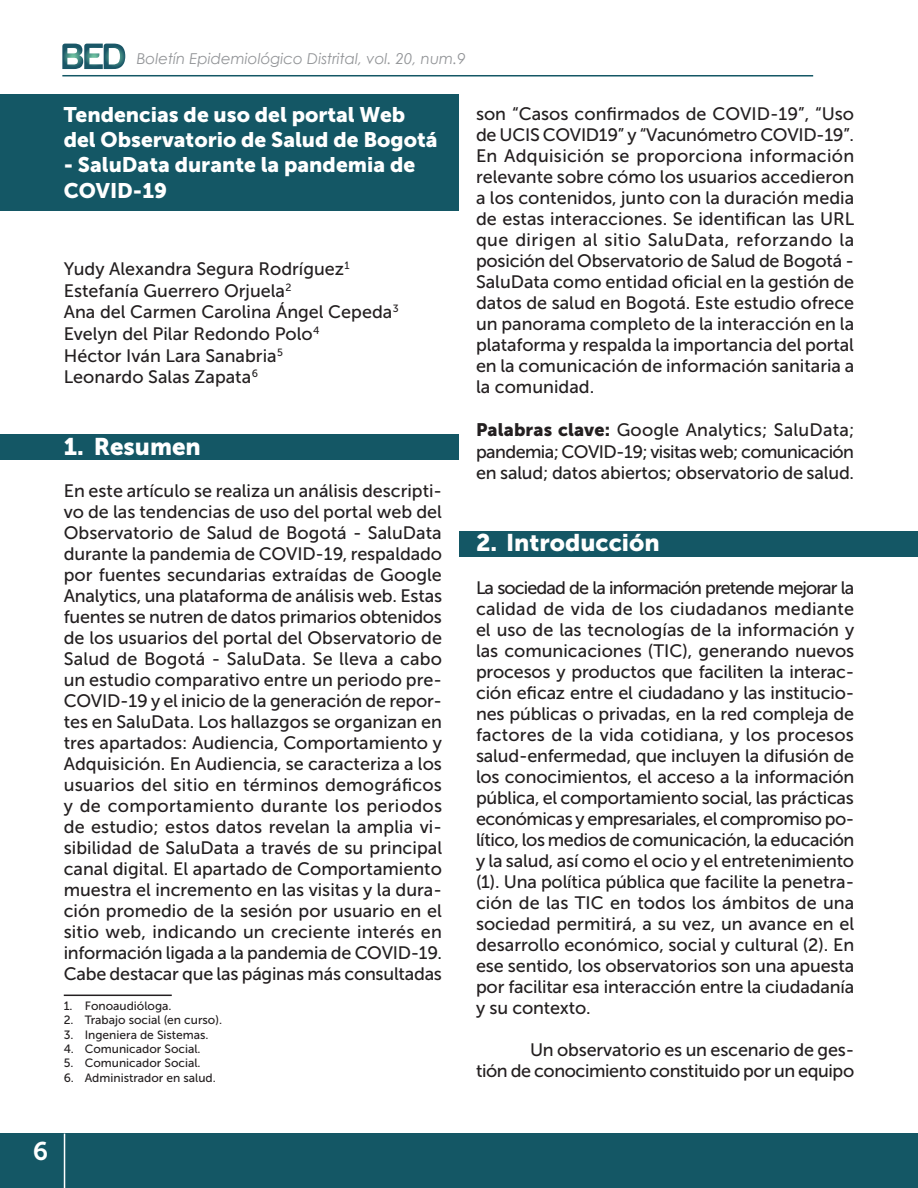
<style>
.page{position:relative;width:918px;height:1188px;background:#fff}
.page>*{position:absolute;margin:0;border:0;box-sizing:border-box;transform-origin:0 0}
.t1{font:25.5px "Museo Sans 700";color:#fff}
.t2{font:24px "Museo Sans 900";color:#fff}
.t3{font:21px/25.2px "Museo Sans 900";color:#fff}
.t4{font:18px/21px "Museo Sans 500";letter-spacing:-.01em;color:#231f20;text-align:justify}
.t5{font:italic 15px "Century Gothic";color:#939598}
.t6{font:12px "Museo Sans 500";color:#231f20}
.s1{font-family:"Museo Sans 900"}
</style>
<div class="page">
<div style="left:0;top:1134px;width:918px;height:54px;background:#145765"></div>
<hr style="left:62px;top:75px;width:751px;height:2px;background:#145765">
<svg style="left:62px;top:44px;width:63px;height:25px"></svg>
<hr style="left:64px;top:1134px;width:1px;height:54px;background:#fff">
<div style="left:459px;top:531px;width:459px;height:26px;background:#145765"></div>
<div style="left:0;top:434px;width:459px;height:26px;background:#145765"></div>
<div style="left:0;top:94px;width:459px;height:116px;background:#145765"></div>
<hr style="left:64px;top:995px;width:108px;height:1px;background:#231f20">
<p class="t5" style="left:137px;top:48px;width:330px">Boletín Epidemiológico Distrital, vol. 20, num.9</p>
<p class="t3" style="left:64px;top:102px;width:375px">Tendencias de uso del portal Web del Observatorio de Salud de Bogotá</p>
<p class="t3" style="left:64px;top:152px;width:353px">- SaluData durante la pandemia de<br>COVID-19</p>
<p class="t4" style="left:64px;top:258px;width:337px;line-height:21.6px;text-align:left">Yudy Alexandra Segura Rodríguez<sup>1<br></sup>Estefanía Guerrero Orjuela<sup>2<br></sup>Ana del Carmen Carolina Ángel Cepeda<sup>3<br></sup>Evelyn del Pilar Redondo Polo<sup>4<br></sup>Héctor Iván Lara Sanabria<sup>5<br></sup>Leonardo Salas Zapata<sup>6</sup></p>
<h2 class="t2" style="left:64px;top:433px;width:139px">1. Resumen</h2>
<p class="t4" style="left:64px;top:481px;width:380px">En este artículo se realiza un análisis descripti&shy;vo de las tendencias de uso del portal web del Observatorio de Salud de Bogotá - SaluData durante la pandemia de COVID-19, respaldado por fuentes secundarias extraídas de Google Analytics, una plataforma de análisis web. Estas fuentes se nutren de datos primarios obtenidos de los usuarios del portal del Observatorio de Salud de Bogotá - SaluData. Se lleva a cabo un estudio comparativo entre un periodo pre-COVID-19 y el inicio de la generación de repor&shy;tes en SaluData. Los hallazgos se organizan en tres apartados: Audiencia, Comportamiento y Adquisición. En Audiencia, se caracteriza a los usuarios del sitio en términos demográficos y de comportamiento durante los periodos de estudio; estos datos revelan la amplia vi&shy;sibilidad de SaluData a través de su principal canal digital. El apartado de Comportamiento muestra el incremento en las visitas y la dura&shy;ción promedio de la sesión por usuario en el sitio web, indicando un creciente interés en información ligada a la pandemia de COVID-19.<br>Cabe destacar que las páginas más consultadas</p>
<p class="t6" style="left:64px;top:999px;width:109px">1. Fonoaudióloga.</p>
<p class="t6" style="left:64px;top:1013px;width:160px">2. Trabajo social (en curso).</p>
<p class="t6" style="left:64px;top:1028px;width:146px">3. Ingeniera de Sistemas.</p>
<p class="t6" style="left:64px;top:1042px;width:138px">4. Comunicador Social.</p>
<p class="t6" style="left:64px;top:1057px;width:138px">5. Comunicador Social.</p>
<p class="t6" style="left:64px;top:1071px;width:154px">6. Administrador en salud.</p>
<p class="t4" style="left:476px;top:103px;width:380px">son “Casos confirmados de COVID-19”, “Uso de UCIS COVID19” y “Vacunómetro COVID-19”.<br>En Adquisición se proporciona información relevante sobre cómo los usuarios accedieron a los contenidos, junto con la duración media de estas interacciones. Se identifican las URL que dirigen al sitio SaluData, reforzando la posición del Observatorio de Salud de Bogotá - SaluData como entidad oficial en la gestión de datos de salud en Bogotá. Este estudio ofrece un panorama completo de la interacción en la plataforma y respalda la importancia del portal en la comunicación de información sanitaria a la comunidad.</p>
<p class="t4" style="left:476px;top:419px;width:380px;line-height:21.6px"><span class="s1">Palabras clave:</span> Google Analytics; SaluData; pandemia; COVID-19; visitas web; comunicación en salud; datos abiertos; observatorio de salud.</p>
<h2 class="t2" style="left:476px;top:529px;width:185px">2. Introducción</h2>
<p class="t4" style="left:476px;top:577px;width:380px">La sociedad de la información pretende mejorar la calidad de vida de los ciudadanos mediante el uso de las tecnologías de la información y las comunicaciones (TIC), generando nuevos procesos y productos que faciliten la interac&shy;ción eficaz entre el ciudadano y las institucio&shy;nes públicas o privadas, en la red compleja de factores de la vida cotidiana, y los procesos salud-enfermedad, que incluyen la difusión de los conocimientos, el acceso a la información pública, el comportamiento social, las prácticas económicas y empresariales, el compromiso po&shy;lítico, los medios de comunicación, la educación y la salud, así como el ocio y el entretenimiento (1). Una política pública que facilite la penetra&shy;ción de las TIC en todos los ámbitos de una sociedad permitirá, a su vez, un avance en el desarrollo económico, social y cultural (2). En ese sentido, los observatorios son una apuesta por facilitar esa interacción entre la ciudadanía y su contexto.</p>
<p class="t4" style="left:476px;top:1039px;width:380px;line-height:21.6px;text-align:right">Un observatorio es un escenario de ges-<br>tión de conocimiento constituido por un equipo</p>
<h1 class="t1" style="left:33px;top:1137px;width:17px">6</h1>
</div>
